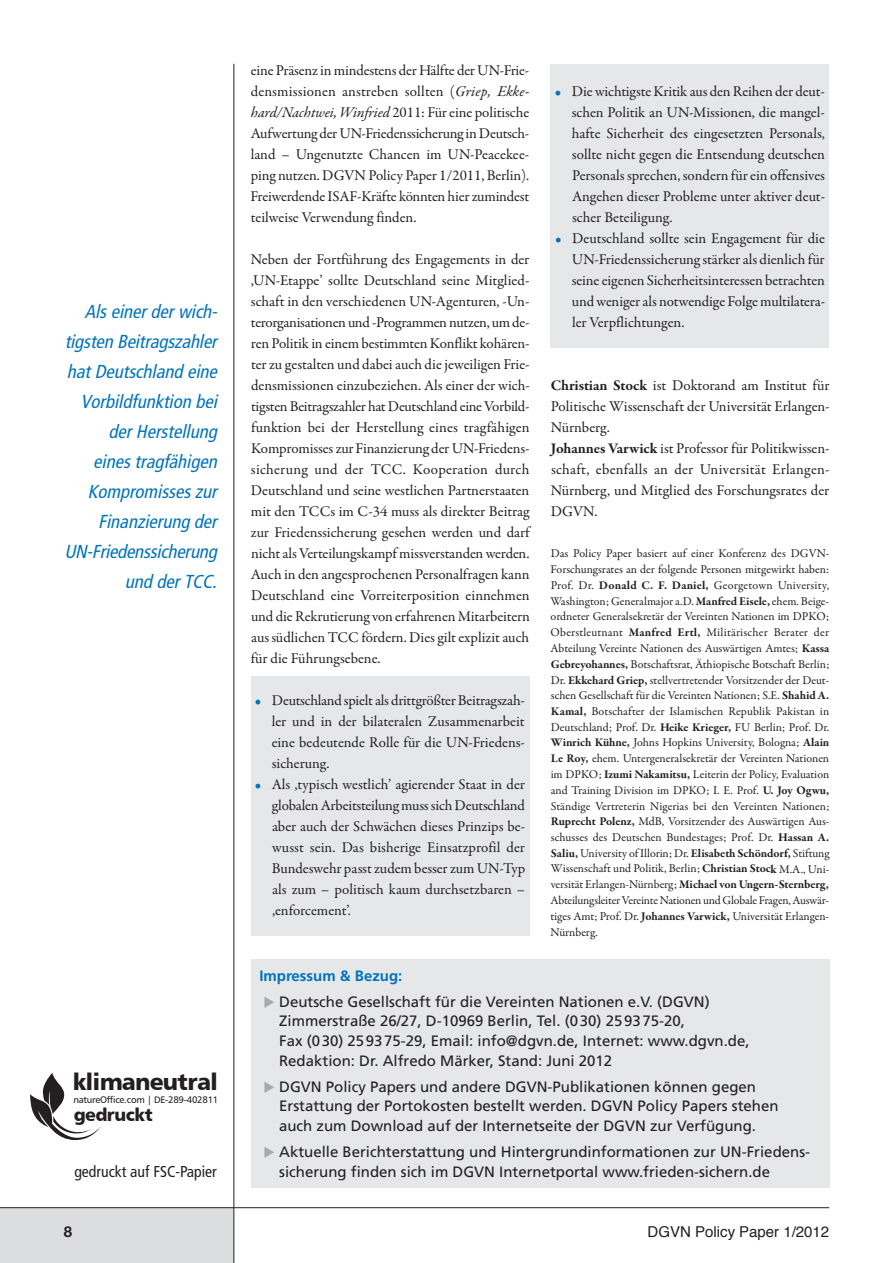
<style>
.page{position:relative;width:893px;height:1263px;background:#fff}
.page>*{position:absolute;margin:0;border:0;box-sizing:border-box;transform-origin:0 0}
.t1{font:23.25px "Humanist 777 BT Black B";letter-spacing:-.03em;color:#231f20}
.t2{font:italic condensed 18.75px/30px "Frutiger";color:#0073bc;text-align:right}
.t3{font:17.85px "Humanist 777 BT Black B";letter-spacing:-.03em;color:#231f20}
.t4{font:condensed 15.75px "Frutiger";color:#231f20}
.t5{font:15px/21px "Garamond Premr Pro";color:#231f20;text-align:justify}
.t6{font:15px/19.6px "Frutiger";color:#231f20}
.t7{font:15px "Helvetica";color:#231f20}
.t8{font:700 15px "Frutiger";color:#0073bc}
.t9{font:700 15px "Helvetica Neue";color:#231f20}
.t10{font:12px/15.8px "Garamond Premr Pro";letter-spacing:-.01em;color:#231f20;text-align:justify}
.t11{font:9.6px "Humanist 777 BT Roman B";letter-spacing:-.03em;color:#231f20}
.s1{font-style:italic}
.s2{color:#0073bc}
.s3{font-weight:700}
.s4{color:#a8a9ad}
</style>
<div class="page">
<div style="left:551px;top:64px;width:278px;height:283px;background:#e6e7e9"></div>
<div style="left:251px;top:676px;width:278px;height:259px;background:#e6e7e9"></div>
<div style="left:0;top:1208px;width:234px;height:55px;background:#dcdddf"></div>
<hr style="left:0;top:1207px;width:829px;height:1px;background:#231f20">
<hr style="left:233px;top:64px;width:1px;height:1199px;background:#231f20">
<div style="left:251px;top:959px;width:578px;height:229px;background:#e6e7e9"></div>
<svg style="left:30px;top:1073px;width:71px;height:67px"></svg>
<p class="t2" style="left:64px;top:296px;width:159px">Alseinerderwich - tigsten Beitragszahler hatDeutschland eine<br>Vorbildfunktion bei derHerstellung einestragfähigen<br>Kompromisseszur<br>Finanzierung der<br>UN-Friedenssicherung und derTCC.</p>
<h1 class="t1" style="left:73px;top:1067px;width:147px">klimaneutral</h1>
<p class="t11" style="left:73px;top:1093px;width:146px">natureOffice.com | DE-289-402811</p>
<p class="t3" style="left:74px;top:1103px;width:80px">gedruckt</p>
<p class="t4" style="left:74px;top:1162px;width:144px">gedruckt auf FSC-Papier</p>
<p class="t5" style="left:251px;top:60px;width:280px">eine Präsenz in mindestens der Hälfte der UN-Frie&shy;densmissionen anstreben sollten (<span class="s1">Griep, Ekke&shy;hard/Nachtwei, Winfried</span> 2011: Für eine politische Aufwertung der UN-Friedenssicherung in Deutsch&shy;land – Ungenutzte Chancen im UN-Peacekee&shy;ping nutzen. DGVN Policy Paper 1/2011, Berlin).<br>Freiwerdende ISAF-Kräfte könnten hier zumindest teilweise Verwendung finden.</p>
<p class="t5" style="left:251px;top:249px;width:281px">Neben der Fortführung des Engagements in der ‚UN-Etappe’ sollte Deutschland seine Mitglied&shy;schaft in den verschiedenen UN-Agenturen, -Un&shy;terorganisationen und -Programmen nutzen, um de&shy;ren Politik in einem bestimmten Konflikt kohären&shy;ter zu gestalten und dabei auch die jeweiligen Frie&shy;densmissionen einzubeziehen. Als einer der wich&shy;tigsten Beitragszahler hat Deutschland eine Vorbild&shy;funktion bei der Herstellung eines tragfähigen Kompromisses zur Finanzierung der UN-Friedens&shy;sicherung und der TCC. Kooperation durch Deutschland und seine westlichen Partnerstaaten mit den TCCs im C-34 muss als direkter Beitrag zur Friedenssicherung gesehen werden und darf nicht als Verteilungskampf missverstanden werden.<br>Auch in den angesprochenen Personalfragen kann Deutschland eine Vorreiterposition einnehmen und die Rekrutierung von erfahrenen Mitarbeitern aus südlichen TCC fördern. Dies gilt explizit auch für die Führungsebene.</p>
<p class="t5" style="left:272px;top:690px;width:255px;text-indent:-17px"><span class="s2">•</span> Deutschland spielt als drittgrößter Beitragszah&shy;ler und in der bilateralen Zusammenarbeit eine bedeutende Rolle für die UN-Friedens - sicherung.</p>
<p class="t5" style="left:272px;top:774px;width:255px;text-indent:-17px"><span class="s2">•</span> Als ‚typisch westlich’ agierender Staat in der globalen Arbeitsteilung muss sich Deutschland aber auch der Schwächen dieses Prinzips be&shy;wusst sein. Das bisherige Einsatzprofil der Bundeswehr passt zudem besser zum UN-Typ als zum – politisch kaum durchsetzbaren – ‚enforcement’.</p>
<p class="t5" style="left:572px;top:81px;width:255px;text-indent:-17px"><span class="s2">•</span> Die wichtigste Kritik aus den Reihen der deut&shy;schen Politik an UN-Missionen, die mangel&shy;hafte Sicherheit des eingesetzten Personals, sollte nicht gegen die Entsendung deutschen Personals sprechen, sondern für ein offensives Angehen dieser Probleme unter aktiver deut&shy;scher Beteiligung.</p>
<p class="t5" style="left:572px;top:228px;width:255px;text-indent:-17px"><span class="s2">•</span> Deutschland sollte sein Engagement für die UN-Friedenssicherung stärker als dienlich für seine eigenen Sicherheitsinteressen betrachten und weniger als notwendige Folge multilatera&shy;ler Verpflichtungen.</p>
<p class="t5" style="left:551px;top:375px;width:280px;text-align:left"><span class="s3">Christian Stock</span> ist Doktorand am Institut für Politische Wissenschaft der Universität Erlangen-Nürnberg.<br><span class="s3">Johannes Varwick</span> ist Professor für Politikwissen&shy;schaft, ebenfalls an der Universität Erlangen-Nürnberg, und Mitglied des Forschungsrates der DGVN.</p>
<p class="t10" style="left:550px;top:546px;width:281px">Das Policy Paper basiert auf einer Konferenz des DGVN-Forschungsrates an der folgende Personen mitgewirkt haben:<br>Prof. Dr. <span class="s3">Donald C. F. Daniel,</span> Georgetown University, Washington; Generalmajor a.D. <span class="s3">Manfred Eisele,</span> ehem. Beige&shy;ordneter Generalsekretär der Vereinten Nationen im DPKO; Oberstleutnant <span class="s3">Manfred Ertl,</span> Militärischer Berater der Abteilung Vereinte Nationen des Auswärtigen Amtes; <span class="s3">Kassa Gebreyohannes,</span> Botschaftsrat, Äthiopische Botschaft Berlin; Dr. <span class="s3">Ekkehard Griep,</span> stellvertretender Vorsitzender der Deut&shy;schen Gesellschaft für die Vereinten Nationen; S.E. <span class="s3">Shahid A.<br>Kamal,</span> Botschafter der Islamischen Republik Pakistan in Deutschland; Prof. Dr. <span class="s3">Heike Krieger,</span> FU Berlin; Prof. Dr.<br><span class="s3">Winrich Kühne,</span> Johns Hopkins University, Bologna; <span class="s3">Alain Le Roy,</span> ehem. Untergeneralsekretär der Vereinten Nationen im DPKO; <span class="s3">Izumi Nakamitsu,</span> Leiterin der Policy, Evaluation and Training Division im DPKO; I. E. Prof. <span class="s3">U. Joy Ogwu, </span>Stän dige Vertreterin Nigerias bei den Vereinten Nationen; <span class="s3">Ruprecht Polenz,</span> MdB, Vorsitzender des Auswärtigen Aus&shy;schusses des Deutschen Bundestages; Prof. Dr. <span class="s3">Hassan A.<br>Saliu,</span> University of Illorin; Dr. <span class="s3">Elisabeth Schöndorf,</span> Stiftung Wissenschaft und Politik, Berlin; <span class="s3">Christian Stock</span> M.A., Uni&shy;versität Erlangen-Nürnberg; <span class="s3">Michael von Ungern-Sternberg, </span>Abteilungs leiter Vereinte Nationen und Globale Fragen, Auswär&shy;tiges Amt; Prof. Dr. <span class="s3">Johannes Varwick,</span> Universität Erlangen-Nürnberg.</p>
<p class="t8" style="left:259px;top:966px;width:145px">Impressum &amp; Bezug:</p>
<p class="t6" style="left:279px;top:991px;width:472px;text-indent:-16px"><span class="s4">◆</span> Deutsche Gesellschaft für die Vereinten Nationen e.V. (DGVN)<br>Zimmerstraße 26/27, D-10969 Berlin, Tel. (030) 259375-20,<br>Fax (030) 259375-29, Email: info@dgvn.de, Internet: www.dgvn.de, Redaktion: Dr. Alfredo Märker, Stand: Juni 2012</p>
<p class="t6" style="left:279px;top:1076px;width:501px;text-indent:-16px"><span class="s4">◆</span> DGVN Policy Papers und andere DGVN-Publikationen können gegen<br>Erstattung der Portokosten bestellt werden. DGVN Policy Papers stehen auch zum Download auf der Internetseite der DGVN zur Verfügung.</p>
<p class="t6" style="left:279px;top:1142px;width:532px;text-indent:-16px"><span class="s4">◆</span> Aktuelle Berichterstattung und Hintergrundinformationen zur UN-Friedens&shy;sicherung finden sich im DGVN Internetportal www.frieden-sichern.de</p>
<p class="t9" style="left:64px;top:1222px;width:10px">8</p>
<p class="t7" style="left:648px;top:1222px;width:183px">DGVN Policy Paper 1/2012</p>
</div>
